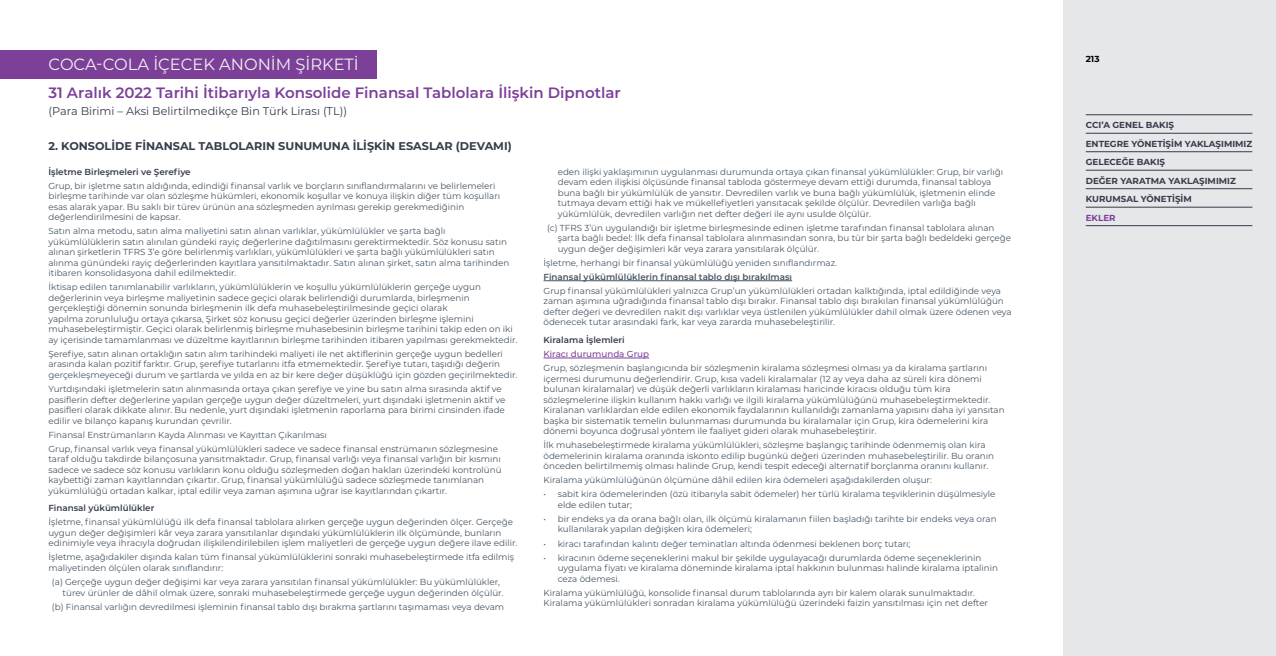
<style>
.page{position:relative;width:1276px;height:656px;background:#fff}
.page>*{position:absolute;margin:0;border:0;box-sizing:border-box;transform-origin:0 0}
.t1{font:16.25px "Montserrat";color:#f2f2f2}
.t2{font:600 15px "Montserrat";color:#7d4099}
.t3{font:700 11.25px "Montserrat";color:#353c4c}
.t4{font:11.25px "Montserrat";color:#353c4c}
.t5{font:8.75px/10.5px "Montserrat";color:#455461}
.t6{font:700 8.75px/18.5px "Montserrat";color:#353c4c}
.t7{font:600 8.75px "Montserrat";color:#353c4c}
.t8{font:600 8.75px "Montserrat";color:#455461}
.t9{font:500 8.75px "Montserrat";color:#7d4099}
.t10{font:700 8.75px "Montserrat";color:#7d4099}
.t11{font:700 8.75px "Montserrat";color:#000}
</style>
<div class="page">
<div style="left:1063px;top:0;width:213px;height:656px;background:#e6e7e8"></div>
<hr style="left:1085px;top:114px;width:167px;height:1px;background:#353c4c">
<hr style="left:1085px;top:133px;width:167px;height:1px;background:#353c4c">
<hr style="left:1085px;top:151px;width:167px;height:1px;background:#353c4c">
<hr style="left:1085px;top:170px;width:167px;height:1px;background:#353c4c">
<hr style="left:1085px;top:188px;width:167px;height:1px;background:#353c4c">
<hr style="left:1085px;top:207px;width:167px;height:1px;background:#353c4c">
<hr style="left:1085px;top:225px;width:167px;height:1px;background:#353c4c">
<hr style="left:543px;top:280px;width:249px;height:1px;background:#455461">
<hr style="left:543px;top:357px;width:106px;height:1px;background:#7d4099">
<div style="left:0;top:50px;width:78px;height:28px;background:#7d4099"></div>
<div style="left:34px;top:50px;width:343px;height:28px;background:#7d4099"></div>
<h1 class="t1" style="left:49px;top:53px;width:308px">COCA-COLA İÇECEK ANONİ M Şİ RKETİ</h1>
<h2 class="t2" style="left:48px;top:82px;width:574px">31 Aralık 2022 Tarihi İtibarıyla Konsolide Finansal Tablolara İlişkin Dipnotlar</h2>
<p class="t4" style="left:48px;top:103px;width:300px">(Para Birimi – Aksi Belirtilmedikçe Bin Türk Lirası (TL))</p>
<p class="t3" style="left:48px;top:138px;width:465px">2. KONSOLİDE FİNANSAL TABLOLARIN SUNUMUNA İLİŞKİN ESASLAR (DEVAMI)</p>
<p class="t7" style="left:48px;top:165px;width:144px">İşletme Birleşmeleri ve Şerefiye</p>
<p class="t5" style="left:48px;top:180px;width:453px">Grup, bir işletme satın aldığında, edindiği finansal varlık ve borçların sınıflandırmalarını ve belirlemeleri birleşme tarihinde var olan sözleşme hükümleri, ekonomik koşullar ve konuya ilişkin diğer tüm koşulları esas alarak yapar. Bu saklı bir türev ürünün ana sözleşmeden ayrılması gerekip gerekmediğinin değerlendirilmesini de kapsar.</p>
<p class="t5" style="left:48px;top:225px;width:462px">Satın alma metodu, satın alma maliyetini satın alınan varlıklar, yükümlülükler ve şarta bağlı yükümlülüklerin satın alınılan gündeki rayiç değerlerine dağıtılmasını gerektirmektedir. Söz konusu satın alınan şirketlerin TFRS 3’e göre belirlenmiş varlıkları, yükümlülükleri ve şarta bağlı yükümlülükleri satın alınma günündeki rayiç değerlerinden kayıtlara yansıtılmaktadır. Satın alınan şirket, satın alma tarihinden itibaren konsolidasyona dahil edilmektedir.</p>
<p class="t5" style="left:48px;top:282px;width:470px">İ ktisap edilen tanımlanabilir varlıkların, yükümlülüklerin ve koşullu yükümlülüklerin gerçeğe uygun değerlerinin veya birleşme maliyetinin sadece geçici olarak belirlendiği durumlarda, birleşmenin gerçekleştiği dönemin sonunda birleşmenin ilk defa muhasebeleştirilmesinde geçici olarak<br>yapılma zorunluluğu ortaya çıkarsa, Şirket söz konusu geçici değerler üzerinden birleşme işlemini muhasebeleştirmiştir. Geçici olarak belirlenmiş birleşme muhasebesinin birleşme tarihini takip eden on iki ay içerisinde tamamlanması ve düzeltme kayıtlarının birleşme tarihinden itibaren yapılması gerekmektedir.</p>
<p class="t5" style="left:48px;top:348px;width:470px">Şerefiye, satın alınan ortaklığın satın alım tarihindeki maliyeti ile net aktiflerinin gerçeğe uygun bedelleri arasında kalan pozitif farktır. Grup, şerefiye tutarlarını itfa etmemektedir. Şerefiye tutarı, taşıdığı değerin gerçekleşmeyeceği durum ve şartlarda ve yılda en az bir kere değer düşüklüğü için gözden geçirilmektedir.</p>
<p class="t5" style="left:48px;top:383px;width:458px">Yurtdışındaki işletmelerin satın alınmasında ortaya çıkan şerefiye ve yine bu satın alma sırasında aktif ve pasiflerin defter değerlerine yapılan gerçeğe uygun değer düzeltmeleri, yurt dışındaki işletmenin aktif ve pasifleri olarak dikkate alınır. Bu nedenle, yurt dışındaki işletmenin raporlama para birimi cinsinden ifade edilir ve bilanço kapanış kurundan çevrilir.</p>
<p class="t5" style="left:48px;top:427px;width:451px;line-height:14px">Finansal Enstrümanların Kayda Alınması ve Kayıttan Çıkarılması<br>Grup, finansal varlık veya finansal yükümlülükleri sadece ve sadece finansal enstrümanın sözleşmesine</p>
<p class="t5" style="left:48px;top:453px;width:455px">taraf olduğu takdirde bilançosuna yansıtmaktadır. Grup, finansal varlığı veya finansal varlığın bir kısmını sadece ve sadece söz konusu varlıkların konu olduğu sözleşmeden doğan hakları üzerindeki kontrolünü kaybettiği zaman kayıtlarından çıkartır. Grup, finansal yükümlülüğü sadece sözleşmede tanımlanan yükümlülüğü ortadan kalkar, iptal edilir veya zaman aşımına uğrar ise kayıtlarından çıkartır.</p>
<p class="t7" style="left:48px;top:502px;width:107px">Finansal yükümlülükler</p>
<p class="t5" style="left:48px;top:516px;width:470px">İşletme, finansal yükümlülüğü ilk defa finansal tablolara alırken gerçeğe uygun değerinden ölçer. Gerçeğe uygun değer değişimleri kâr veya zarara yansıtılanlar dışındaki yükümlülüklerin ilk ölçümünde, bunların edinimiyle veya ihracıyla doğrudan ilişkilendirilebilen işlem maliyetleri de gerçeğe uygun değere ilave edilir.</p>
<p class="t5" style="left:48px;top:551px;width:467px">İşletme, aşağıdakiler dışında kalan tüm finansal yükümlülüklerini sonraki muhasebeleştirmede itfa edilmiş maliyetinden ölçülen olarak sınıflandırır:</p>
<p class="t5" style="left:63px;top:576px;width:442px;text-indent:-11px">(a) Gerçeğe uygun değer değişimi kar veya zarara yansıtılan finansal yükümlülükler: Bu yükümlülükler, türev ürünler de dâhil olmak üzere, sonraki muhasebeleştirmede gerçeğe uygun değerinden ölçülür.</p>
<p class="t5" style="left:52px;top:600px;width:454px">(b) Finansal varlığın devredilmesi işleminin finansal tablo dışı bırakma şartlarını taşımaması veya devam</p>
<p class="t5" style="left:558px;top:166px;width:447px">eden ilişki yaklaşımının uygulanması durumunda ortaya çıkan finansal yükümlülükler: Grup, bir varlığı devam eden ilişkisi ölçüsünde finansal tabloda göstermeye devam ettiği durumda, finansal tabloya buna bağlı bir yükümlülük de yansıtır. Devredilen varlık ve buna bağlı yükümlülük, işletmenin elinde tutmaya devam ettiği hak ve mükellefiyetleri yansıtacak şekilde ölçülür. Devredilen varlığa bağlı yükümlülük, devredilen varlığın net defter değeri ile aynı usulde ölçülür.</p>
<p class="t5" style="left:558px;top:222px;width:455px;text-indent:-11px">(c) TFRS 3’ün uygulandığı bir işletme birleşmesinde edinen işletme tarafından finansal tablolara alınan şarta bağlı bedel: İ lk defa finansal tablolara alınmasından sonra, bu tür bir şarta bağlı bedeldeki gerçeğe uygun değer değişimleri kâr veya zarara yansıtılarak ölçülür.</p>
<p class="t5" style="left:543px;top:257px;width:295px">İşletme, herhangi bir finansal yükümlülüğü yeniden sınıflandırmaz.</p>
<p class="t8" style="left:543px;top:270px;width:250px">Finansal yükümlülüklerin finansal tablo dışı bırakılması</p>
<p class="t5" style="left:543px;top:285px;width:469px">Grup finansal yükümlülükleri yalnızca Grup’un yükümlülükleri ortadan kalktığında, iptal edildiğinde veya zaman aşımına uğradığında finansal tablo dışı bırakır. Finansal tablo dışı bırakılan finansal yükümlülüğün defter değeri ve devredilen nakit dışı varlıklar veya üstlenilen yükümlülükler dahil olmak üzere ödenen veya ödenecek tutar arasındaki fark, kar veya zararda muhasebeleştirilir.</p>
<p class="t7" style="left:543px;top:333px;width:83px">Kiralama İşlemleri</p>
<p class="t9" style="left:543px;top:348px;width:107px">Kiracı durumunda Grup</p>
<p class="t5" style="left:543px;top:362px;width:462px">Grup, sözleşmenin başlangıcında bir sözleşmenin kiralama sözleşmesi olması ya da kiralama şartlarını içermesi durumunu değerlendirir. Grup, kısa vadeli kiralamalar (12 ay veya daha az süreli kira dönemi bulunan kiralamalar) ve düşük değerli varlıkların kiralaması haricinde kiracısı olduğu tüm kira sözleşmelerine ilişkin kullanım hakkı varlığı ve ilgili kiralama yükümlülüğünü muhasebeleştirmektedir.<br>Kiralanan varlıklardan elde edilen ekonomik faydalarının kullanıldığı zamanlama yapısını daha iyi yansıtan başka bir sistematik temelin bulunmaması durumunda bu kiralamalar için Grup, kira ödemelerini kira dönemi boyunca doğrusal yöntem ile faaliyet gideri olarak muhasebeleştirir.</p>
<p class="t5" style="left:543px;top:439px;width:452px">İ lk muhasebeleştirmede kiralama yükümlülükleri, sözleşme başlangıç tarihinde ödenmemiş olan kira ödemelerinin kiralama oranında iskonto edilip bugünkü değeri üzerinden muhasebeleştirilir. Bu oranın önceden belirtilmemiş olması halinde Grup, kendi tespit edeceği alternatif borçlanma oranını kullanır.</p>
<p class="t5" style="left:543px;top:474px;width:390px">Kiralama yükümlülüğünün ölçümüne dâhil edilen kira ödemeleri aşağıdakilerden oluşur:</p>
<p class="t5" style="left:558px;top:488px;width:439px;text-indent:-14px">• sabit kira ödemelerinden (özü itibarıyla sabit ödemeler) her türlü kiralama teşviklerinin düşülmesiyle elde edilen tutar;</p>
<p class="t5" style="left:558px;top:513px;width:440px;text-indent:-14px">• bir endeks ya da orana bağlı olan, ilk ölçümü kiralamanın fiilen başladığı tarihte bir endeks veya oran kullanılarak yapılan değişken kira ödemeleri;</p>
<p class="t5" style="left:543px;top:537px;width:368px">• kiracı tarafından kalıntı değer teminatları altında ödenmesi beklenen borç tutarı;</p>
<p class="t5" style="left:558px;top:551px;width:442px;text-indent:-14px">• kiracının ödeme seçeneklerini makul bir şekilde uygulayacağı durumlarda ödeme seçeneklerinin uygulama fiyatı ve kiralama döneminde kiralama iptal hakkının bulunması halinde kiralama iptalinin ceza ödemesi.</p>
<p class="t5" style="left:543px;top:587px;width:446px">Kiralama yükümlülüğü, konsolide finansal durum tablolarında ayrı bir kalem olarak sunulmaktadır.<br>Kiralama yükümlülükleri sonradan kiralama yükümlülüğü üzerindeki faizin yansıtılması için net defter</p>
<p class="t11" style="left:1085px;top:53px;width:15px">213</p>
<p class="t6" style="left:1085px;top:115px;width:168px">CCI’A GENEL BAKIŞ<br>ENTEGRE YÖNETİŞİM YAKLAŞIMIMIZ<br>GELECEĞE BAKIŞ<br>DEĞER YARATMA YAKLAŞIMIMIZ<br>KURUMSAL YÖNETİŞİM</p>
<p class="t10" style="left:1085px;top:211px;width:31px">EKLER</p>
</div>
